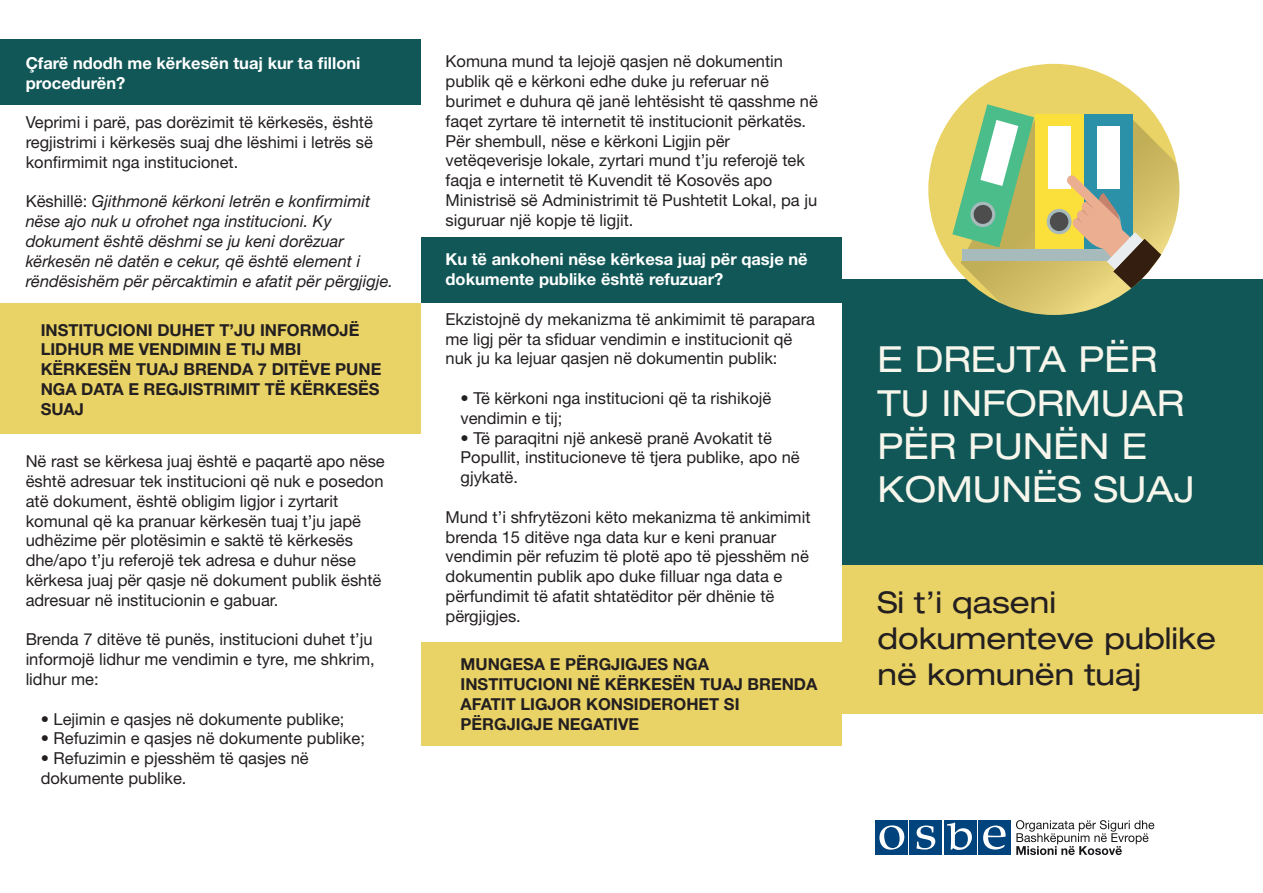
<style>
.page{position:relative;width:1263px;height:893px;background:#fff}
.page>*{position:absolute;margin:0;border:0;box-sizing:border-box;transform-origin:0 0}
.t1{font:expanded 36px/43.2px "Helvetica Neue LT Pro";color:#f7f6ec}
.t2{font:expanded 30px/36px "Helvetica Neue LT Pro";color:#231f20}
.t3{font:16.5px/19.8px "Helvetica Neue LT Pro";color:#231f20}
.t4{font:700 16.5px/19.8px "Helvetica Neue LT Pro";color:#231f20}
.t5{font:italic 16.5px/19.8px "Helvetica Neue LT Pro";color:#231f20}
.t6{font:700 16.5px/19.8px "Helvetica Neue LT Pro";color:#fff}
.s1{font-style:normal}
</style>
<div class="page">
<div style="left:0;top:39px;width:421px;height:66px;background:#115757"></div>
<div style="left:421px;top:237px;width:421px;height:66px;background:#115757"></div>
<div style="left:842px;top:563px;width:421px;height:151px;background:#ead366"></div>
<div style="left:842px;top:279px;width:421px;height:285px;background:#115757"></div>
<div style="left:0;top:303px;width:421px;height:131px;background:#ead366"></div>
<div style="left:421px;top:643px;width:421px;height:103px;background:#ead366"></div>
<div style="left:876px;top:820px;width:32px;height:35px;background:#01437c"></div>
<div style="left:910px;top:820px;width:32px;height:35px;background:#01437c"></div>
<div style="left:944px;top:820px;width:32px;height:35px;background:#01437c"></div>
<div style="left:978px;top:820px;width:32px;height:35px;background:#01437c"></div>
<svg style="left:983px;top:825px;width:22px;height:24px"></svg>
<svg style="left:916px;top:825px;width:19px;height:24px"></svg>
<svg style="left:879px;top:825px;width:25px;height:25px"></svg>
<svg style="left:947px;top:823px;width:25px;height:27px"></svg>
<svg style="left:1016px;top:820px;width:138px;height:35px"></svg>
<div style="left:928px;top:64px;width:251px;height:251px;background:#ead366;border-radius:50%"></div>
<svg style="left:952px;top:104px;width:227px;height:211px"></svg>
<p class="t6" style="left:26px;top:53px;width:336px">Çfarë ndodh me kërkesën tuaj kur ta filloni procedurën?</p>
<p class="t3" style="left:26px;top:112px;width:349px;text-align:justify">Veprimi i parë, pas dorëzimit të kërkesës, është regjistrimi i kërkesës suaj dhe lëshimi i letrës së konfirmimit nga institucionet.</p>
<p class="t5" style="left:26px;top:191px;width:369px"><span class="s1">Këshillë:</span> Gjithmonë kërkoni letrën e konfirmimit nëse ajo nuk u ofrohet nga institucioni. Ky dokument është dëshmi se ju keni dorëzuar kërkesën në datën e cekur, që është element i rëndësishëm për përcaktimin e afatit për përgjigje.</p>
<p class="t4" style="left:41px;top:319px;width:342px">INSTITUCIONI DUHET T’JU INFORMOJË<br>LIDHUR ME VENDIMIN E TIJ MBI<br>KËRKESËN TUAJ BRENDA 7 DITËVE PUNE<br>NGA DATA E REGJISTRIMIT TË KËRKESËS<br>SUAJ</p>
<p class="t3" style="left:26px;top:451px;width:361px">Në rast se kërkesa juaj është e paqartë apo nëse është adresuar tek institucioni që nuk e posedon atë dokument, është obligim ligjor i zyrtarit komunal që ka pranuar kërkesën tuaj t’ju japë udhëzime për plotësimin e saktë të kërkesës dhe/apo t’ju referojë tek adresa e duhur nëse kërkesa juaj për qasje në dokument publik është adresuar në institucionin e gabuar.</p>
<p class="t3" style="left:26px;top:629px;width:351px">Brenda 7 ditëve të punës, institucioni duhet t’ju informojë lidhur me vendimin e tyre, me shkrim, lidhur me:</p>
<p class="t3" style="left:41px;top:708px;width:305px">• Lejimin e qasjes në dokumente publike;</p>
<p class="t3" style="left:41px;top:728px;width:326px">• Refuzimin e qasjes në dokumente publike;</p>
<p class="t3" style="left:41px;top:748px;width:270px">• Refuzimin e pjesshëm të qasjes në dokumente publike.</p>
<p class="t3" style="left:445px;top:51px;width:374px">Komuna mund ta lejojë qasjen në dokumentin publik që e kërkoni edhe duke ju referuar në burimet e duhura që janë lehtësisht të qasshme në faqet zyrtare të internetit të institucionit përkatës.<br>Për shembull, nëse e kërkoni Ligjin për vetëqeverisje lokale, zyrtari mund t’ju referojë tek faqja e internetit të Kuvendit të Kosovës apo Ministrisë së Administrimit të Pushtetit Lokal, pa ju siguruar një kopje të ligjit.</p>
<p class="t6" style="left:445px;top:249px;width:364px">Ku të ankoheni nëse kërkesa juaj për qasje në dokumente publike është refuzuar?</p>
<p class="t3" style="left:445px;top:309px;width:371px">Ekzistojnë dy mekanizma të ankimimit të parapara me ligj për ta sfiduar vendimin e institucionit që nuk ju ka lejuar qasjen në dokumentin publik:</p>
<p class="t3" style="left:460px;top:388px;width:312px">• Të kërkoni nga institucioni që ta rishikojë vendimin e tij;</p>
<p class="t3" style="left:460px;top:427px;width:341px">• Të paraqitni një ankesë pranë Avokatit të<br>Popullit, institucioneve të tjera publike, apo në gjykatë.</p>
<p class="t3" style="left:445px;top:507px;width:366px">Mund t’i shfrytëzoni këto mekanizma të ankimimit brenda 15 ditëve nga data kur e keni pranuar vendimin për refuzim të plotë apo të pjesshëm në dokumentin publik apo duke filluar nga data e përfundimit të afatit shtatëditor për dhënie të përgjigjes.</p>
<p class="t4" style="left:460px;top:654px;width:358px">MUNGESA E PËRGJIGJES NGA<br>INSTITUCIONI NË KËRKESËN TUAJ BRENDA<br>AFATIT LIGJOR KONSIDEROHET SI<br>PËRGJIGJE NEGATIVE</p>
<h1 class="t1" style="left:878px;top:337px;width:318px">E DREJTA PËR<br>TU INFORMUAR<br>PËR PUNËN E<br>KOMUNËS SUAJ</h1>
<h2 class="t2" style="left:878px;top:583px;width:340px">Si t’i qaseni dokumenteve publike në komunën tuaj</h2>
</div>
